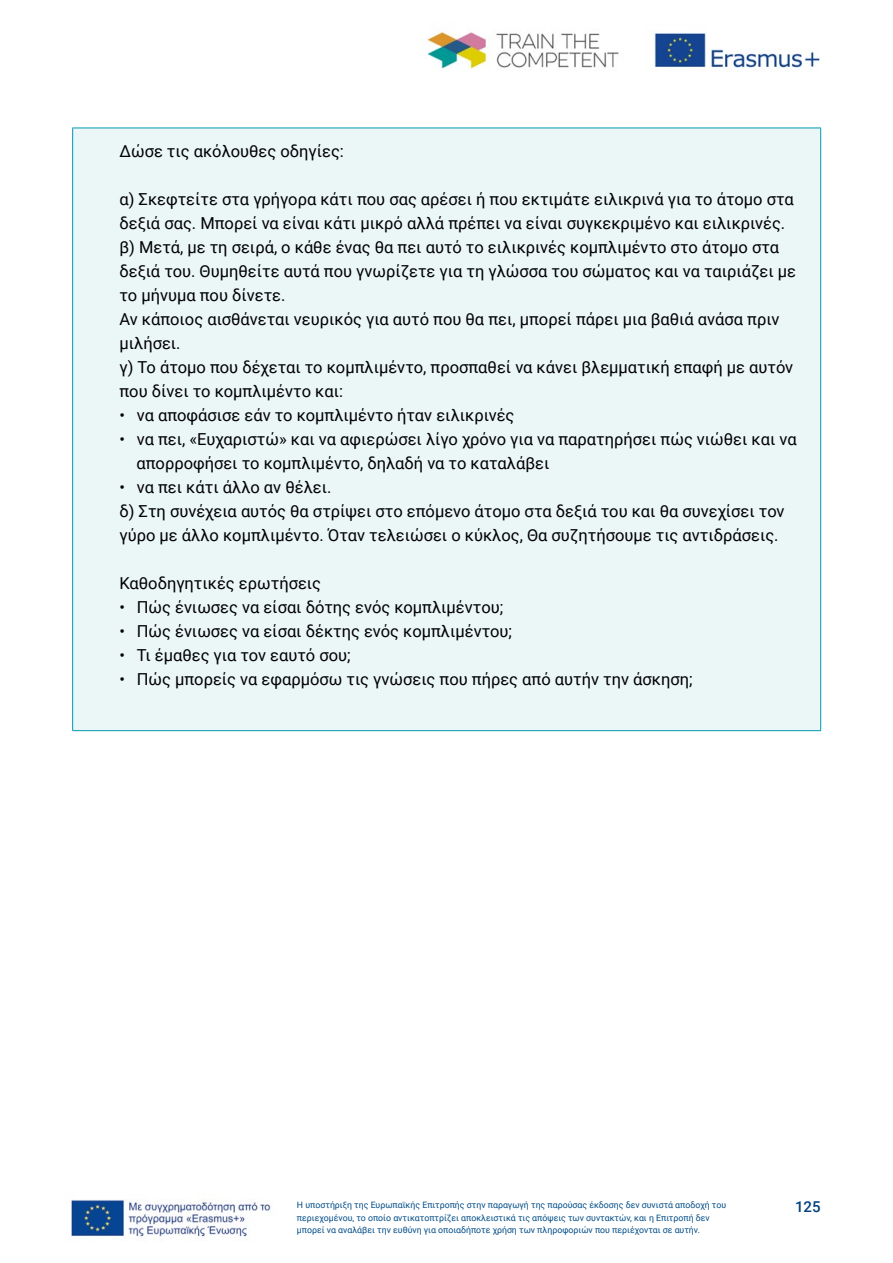
<style>
.page{position:relative;width:893px;height:1263px;background:#fff}
.page>*{position:absolute;margin:0;border:0;box-sizing:border-box;transform-origin:0 0}
.copy{font:16.5px/24px "Roboto";color:#000}
.t1{font:500 15px "Roboto";color:#00407d}
.t2{font:8.85px/12.8px "Roboto";color:#004c87}
</style>
<div class="page">
<img style="left:427px;top:32px;width:192px;height:37px">
<img style="left:654px;top:33px;width:166px;height:36px">
<img style="left:71px;top:1199px;width:200px;height:39px">
<div style="left:73px;top:128px;width:748px;height:603px;background:#ebf6f7"></div>
<hr style="left:72px;top:128px;width:749px;height:1px;background:#009ab3">
<hr style="left:72px;top:128px;width:1px;height:602px;background:#009ab3">
<hr style="left:820px;top:128px;width:1px;height:602px;background:#009ab3">
<hr style="left:72px;top:730px;width:749px;height:1px;background:#009ab3">
<p class="copy" style="left:119px;top:139px;width:226px">Δώσε τις ακόλουθες οδηγίες:</p>
<p class="copy" style="left:119px;top:187px;width:676px">α) Σκεφτείτε στα γρήγορα κάτι που σας αρέσει ή που εκτιμάτε ειλικρινά για το άτομο στα δεξιά σας. Μπορεί να είναι κάτι μικρό αλλά πρέπει να είναι συγκεκριμένο και ειλικρινές.</p>
<p class="copy" style="left:119px;top:235px;width:678px">β) Μετά, με τη σειρά, ο κάθε ένας θα πει αυτό το ειλικρινές κομπλιμέντο στο άτομο στα δεξιά του. Θυμηθείτε αυτά που γνωρίζετε για τη γλώσσα του σώματος και να ταιριάζει με το μήνυμα που δίνετε.</p>
<p class="copy" style="left:119px;top:307px;width:661px">Αν κάποιος αισθάνεται νευρικός για αυτό που θα πει, μπορεί πάρει μια βαθιά ανάσα πριν μιλήσει.</p>
<p class="copy" style="left:119px;top:355px;width:675px">γ) Το άτομο που δέχεται το κομπλιμέντο, προσπαθεί να κάνει βλεμματική επαφή με αυτόν που δίνει το κομπλιμέντο και:</p>
<p class="copy" style="left:119px;top:403px;width:397px">• να αποφάσισε εάν το κομπλιμέντο ήταν ειλικρινές</p>
<p class="copy" style="left:136px;top:427px;width:662px;text-indent:-17px">• να πει, «Ευχαριστώ» και να αφιερώσει λίγο χρόνο για να παρατηρήσει πώς νιώθει και να απορροφήσει το κομπλιμέντο, δηλαδή να το καταλάβει</p>
<p class="copy" style="left:119px;top:475px;width:213px">• να πει κάτι άλλο αν θέλει.</p>
<p class="copy" style="left:119px;top:499px;width:667px">δ) Στη συνέχεια αυτός θα στρίψει στο επόμενο άτομο στα δεξιά του και θα συνεχίσει τον γύρο με άλλο κομπλιμέντο. Όταν τελειώσει ο κύκλος, Θα συζητήσουμε τις αντιδράσεις.</p>
<p class="copy" style="left:119px;top:571px;width:203px">Καθοδηγητικές ερωτήσεις</p>
<p class="copy" style="left:119px;top:595px;width:385px">• Πώς ένιωσες να είσαι δότης ενός κομπλιμέντου;</p>
<p class="copy" style="left:119px;top:619px;width:394px">• Πώς ένιωσες να είσαι δέκτης ενός κομπλιμέντου;</p>
<p class="copy" style="left:119px;top:643px;width:233px">• Τι έμαθες για τον εαυτό σου;</p>
<p class="copy" style="left:119px;top:667px;width:575px">• Πώς μπορείς να εφαρμόσω τις γνώσεις που πήρες από αυτήν την άσκηση;</p>
<p class="t2" style="left:297px;top:1198px;width:431px">Η υποστήριξη της Ευρωπαϊκής Επιτροπής στην παραγωγή της παρούσας έκδοσης δεν συνιστά αποδοχή του περιεχομένου, το οποίο αντικατοπτρίζει αποκλειστικά τις απόψεις των συντακτών, και η Επιτροπή δεν μπορεί να αναλάβει την ευθύνη για οποιαδήποτε χρήση των πληροφοριών που περιέχονται σε αυτήν.</p>
<p class="t1" style="left:795px;top:1196px;width:27px">125</p>
</div>
